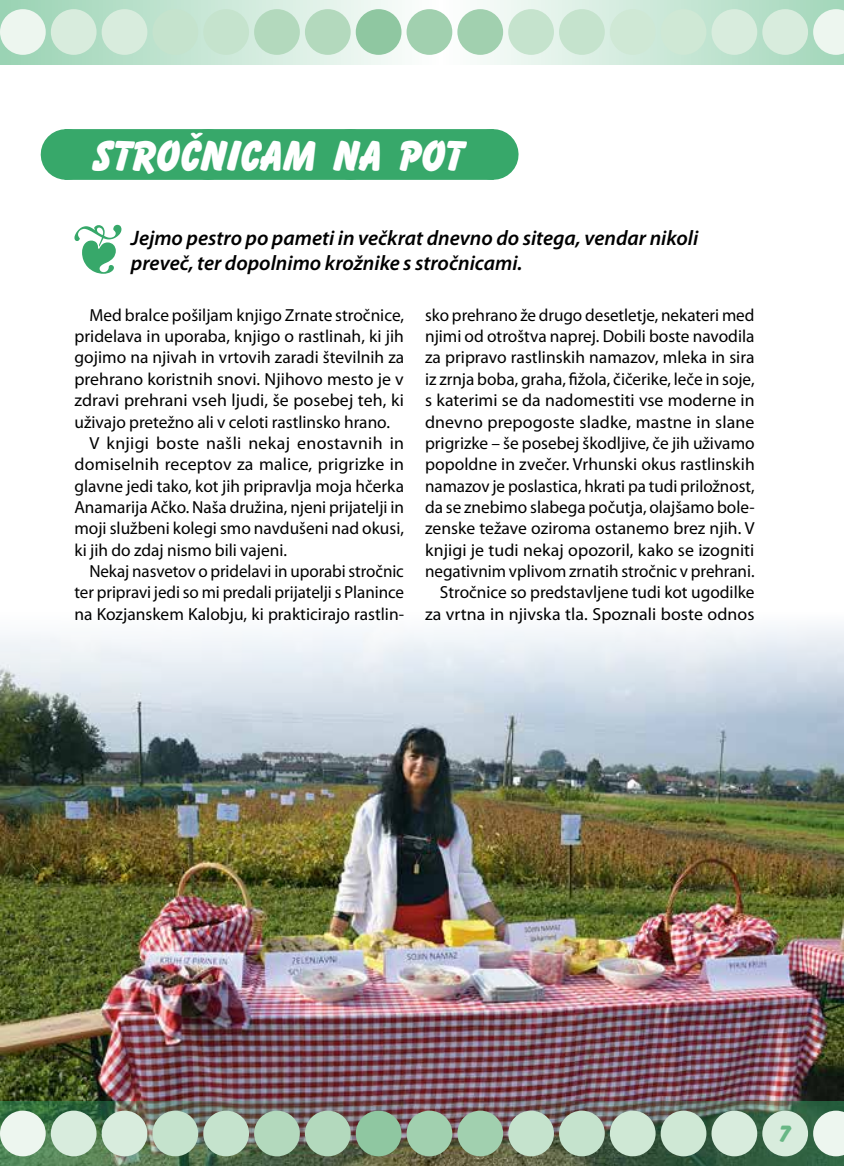
<style>
.page{position:relative;width:844px;height:1166px;background:#fff}
.page>*{position:absolute;margin:0;border:0;box-sizing:border-box;transform-origin:0 0}
.t1{font:700 45.5px "Balloon DEE Extr";letter-spacing:-.005em;color:#fff}
.t2{font:700 24.5px "Balloon DEE Extr";color:#68b785}
.t3{font:italic 600 21px/24.5px "Myriad Pro";color:#000}
.t4{font:17.5px/21.3px "Myriad Pro";color:#000;text-align:right}
</style>
<div class="page">
<img style="left:0;top:625px;width:843px;height:476px">
<div style="left:64px;top:129px;width:429px;height:51px;background:#37a86a"></div>
<img style="left:0;top:1101px;width:843px;height:65px">
<svg style="left:0;top:0;width:843px;height:64px"></svg>
<div style="left:762px;top:1110px;width:45px;height:46px;background:#d8ecdd;border-radius:50%"></div>
<div style="left:762px;top:9px;width:45px;height:46px;background:#d8ecdd;border-radius:50%"></div>
<div style="left:711px;top:1110px;width:46px;height:46px;background:#d8ecdd;border-radius:50%"></div>
<div style="left:711px;top:9px;width:46px;height:46px;background:#d8ecdd;border-radius:50%"></div>
<div style="left:660px;top:1110px;width:46px;height:46px;background:#cfe8d5;border-radius:50%"></div>
<div style="left:660px;top:9px;width:46px;height:46px;background:#cfe8d5;border-radius:50%"></div>
<div style="left:609px;top:1110px;width:46px;height:46px;background:#cfe8d5;border-radius:50%"></div>
<div style="left:609px;top:9px;width:46px;height:46px;background:#cfe8d5;border-radius:50%"></div>
<div style="left:559px;top:1110px;width:45px;height:46px;background:#c5e3cd;border-radius:50%"></div>
<div style="left:559px;top:9px;width:45px;height:46px;background:#c5e3cd;border-radius:50%"></div>
<div style="left:508px;top:1110px;width:46px;height:46px;background:#c5e3cd;border-radius:50%"></div>
<div style="left:508px;top:9px;width:46px;height:46px;background:#c5e3cd;border-radius:50%"></div>
<div style="left:457px;top:1110px;width:46px;height:46px;background:#a1d0af;border-radius:50%"></div>
<div style="left:457px;top:9px;width:46px;height:46px;background:#a1d0af;border-radius:50%"></div>
<div style="left:406px;top:1110px;width:46px;height:46px;background:#a1d0af;border-radius:50%"></div>
<div style="left:406px;top:9px;width:46px;height:46px;background:#a1d0af;border-radius:50%"></div>
<div style="left:355px;top:1110px;width:46px;height:46px;background:#8fc7a1;border-radius:50%"></div>
<div style="left:355px;top:9px;width:46px;height:46px;background:#8fc7a1;border-radius:50%"></div>
<div style="left:305px;top:1110px;width:45px;height:46px;background:#b3d9bd;border-radius:50%"></div>
<div style="left:305px;top:9px;width:45px;height:46px;background:#b3d9bd;border-radius:50%"></div>
<div style="left:254px;top:1110px;width:46px;height:46px;background:#b3d9bd;border-radius:50%"></div>
<div style="left:254px;top:9px;width:46px;height:46px;background:#b3d9bd;border-radius:50%"></div>
<div style="left:203px;top:1110px;width:46px;height:46px;background:#c5e3cd;border-radius:50%"></div>
<div style="left:203px;top:9px;width:46px;height:46px;background:#c5e3cd;border-radius:50%"></div>
<div style="left:152px;top:1110px;width:46px;height:46px;background:#c5e3cd;border-radius:50%"></div>
<div style="left:152px;top:9px;width:46px;height:46px;background:#c5e3cd;border-radius:50%"></div>
<div style="left:102px;top:1110px;width:45px;height:46px;background:#d8ecdd;border-radius:50%"></div>
<div style="left:102px;top:9px;width:45px;height:46px;background:#d8ecdd;border-radius:50%"></div>
<div style="left:51px;top:1110px;width:45px;height:46px;background:#d8ecdd;border-radius:50%"></div>
<div style="left:51px;top:9px;width:45px;height:46px;background:#d8ecdd;border-radius:50%"></div>
<div style="left:0;top:1110px;width:46px;height:46px;background:#edf6ef;border-radius:50%"></div>
<div style="left:0;top:9px;width:46px;height:46px;background:#edf6ef;border-radius:50%"></div>
<svg style="left:812px;top:1110px;width:31px;height:46px"></svg>
<svg style="left:812px;top:9px;width:31px;height:46px"></svg>
<h1 class="t1" style="left:94px;top:131px;width:371px">STROČNICAM NA POT</h1>
<p class="t3" style="left:131px;top:226px;width:568px">Jejmo pestro po pameti in večkrat dnevno do sitega, vendar nikoli preveč, ter dopolnimo krožnike s stročnicami.</p>
<p class="t4" style="left:89px;top:304px;width:316px">Med bralce pošiljam knjigo Zrnate stročnice,</p>
<p class="t4" style="left:74px;top:325px;width:331px">pridelava in uporaba, knjigo o rastlinah, ki jih</p>
<p class="t4" style="left:74px;top:347px;width:331px">gojimo na njivah in vrtovih zaradi številnih za</p>
<p class="t4" style="left:74px;top:368px;width:331px">prehrano koristnih snovi. Njihovo mesto je v</p>
<p class="t4" style="left:74px;top:389px;width:331px">zdravi prehrani vseh ljudi, še posebej teh, ki</p>
<p class="t4" style="left:74px;top:411px;width:317px">uživajo pretežno ali v celoti rastlinsko hrano.</p>
<p class="t4" style="left:89px;top:432px;width:316px">V knjigi boste našli nekaj enostavnih in</p>
<p class="t4" style="left:74px;top:453px;width:331px">domiselnih receptov za malice, prigrizke in</p>
<p class="t4" style="left:74px;top:475px;width:331px">glavne jedi tako, kot jih pripravlja moja hčerka</p>
<p class="t4" style="left:74px;top:496px;width:331px">Anamarija Ačko. Naša družina, njeni prijatelji in</p>
<p class="t4" style="left:74px;top:517px;width:331px">moji službeni kolegi smo navdušeni nad okusi,</p>
<p class="t4" style="left:74px;top:539px;width:214px">ki jih do zdaj nismo bili vajeni.</p>
<p class="t4" style="left:89px;top:560px;width:316px">Nekaj nasvetov o pridelavi in uporabi stročnic</p>
<p class="t4" style="left:74px;top:581px;width:331px">ter pripravi jedi so mi predali prijatelji s Planince</p>
<p class="t4" style="left:74px;top:603px;width:331px">na Kozjanskem Kalobju, ki prakticirajo rastlin-</p>
<p class="t4" style="left:425px;top:304px;width:331px">sko prehrano že drugo desetletje, nekateri med njimi od otroštva naprej. Dobili boste navodila za pripravo rastlinskih namazov, mleka in sira iz zrnja boba, graha, fižola, čičerike, leče in soje, s katerimi se da nadomestiti vse moderne in dnevno prepogoste sladke, mastne in slane prigrizke – še posebej škodljive, če jih uživamo popoldne in zvečer. Vrhunski okus rastlinskih namazov je poslastica, hkrati pa tudi priložnost, da se znebimo slabega počutja, olajšamo bole&shy;zenske težave oziroma ostanemo brez njih. V knjigi je tudi nekaj opozoril, kako se izogniti negativnim vplivom zrnatih stročnic v prehrani.<br>Stročnice so predstavljene tudi kot ugodilke za vrtna in njivska tla. Spoznali boste odnos</p>
<h2 class="t2" style="left:778px;top:1120px;width:14px">7</h2>
</div>
